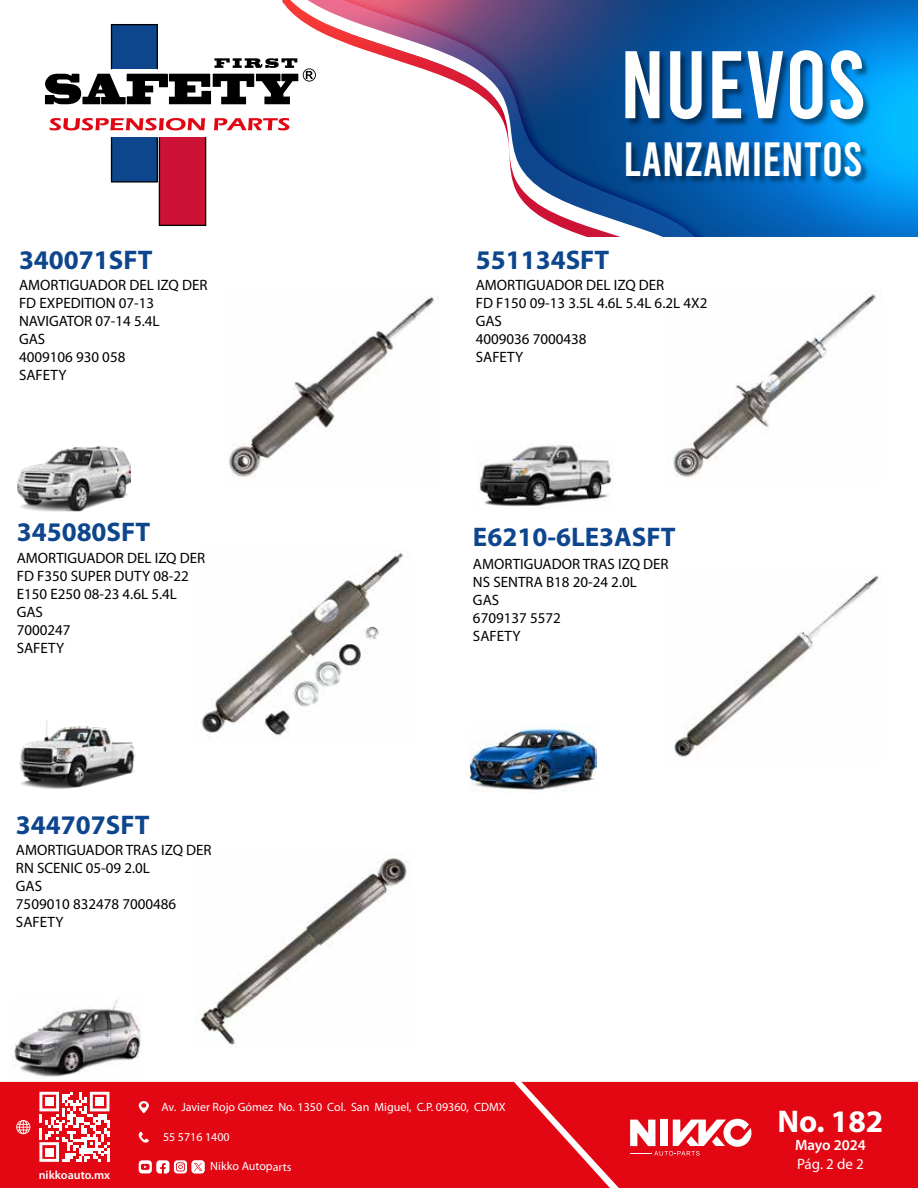
<style>
.page{position:relative;width:918px;height:1188px;background:#fff}
.page>*{position:absolute;margin:0;border:0;box-sizing:border-box;transform-origin:0 0}
.t1{font:95.7px "Bebas";color:#fff}
.t2{font:47.85px "Bebas";color:#fff}
.t3{font:700 31.5px "Myriad Pro";color:#fff}
.t4{font:700 27px "Myriad Pro";color:#0e468e}
.t5{font:15px/18px "Myriad Pro";color:#000}
.t6{font:600 15px "Myriad Pro";color:#fff}
.t7{font:15px "Myriad Pro";color:#fff}
.t8{font:12px "Myriad Pro";color:#fff}
.t9{font:600 12px "Myriad Pro";color:#fff}
</style>
<div class="page">
<img style="left:674px;top:575px;width:208px;height:182px">
<img style="left:196px;top:854px;width:213px;height:194px">
<img style="left:201px;top:551px;width:203px;height:186px">
<div style="left:0;top:1082px;width:522px;height:106px;background:#e30613"></div>
<svg style="left:39px;top:1092px;width:70px;height:70px"></svg>
<div style="left:45px;top:1097px;width:8px;height:9px;background:#fff"></div>
<div style="left:95px;top:1097px;width:9px;height:9px;background:#fff"></div>
<div style="left:45px;top:1148px;width:8px;height:8px;background:#fff"></div>
<svg style="left:16px;top:1120px;width:14px;height:14px"></svg>
<svg style="left:139px;top:1101px;width:10px;height:12px"></svg>
<svg style="left:139px;top:1132px;width:10px;height:11px"></svg>
<svg style="left:139px;top:1160px;width:66px;height:14px"></svg>
<svg style="left:522px;top:1082px;width:396px;height:106px;background:#e41723"></svg>
<svg style="left:510px;top:163px;width:22px;height:47px"></svg>
<svg style="left:532px;top:0;width:234px;height:236px;background:#3566a4"></svg>
<svg style="left:766px;top:0;width:152px;height:236px;background:#0384d9"></svg>
<svg style="left:283px;top:0;width:406px;height:163px"></svg>
<img style="left:618px;top:35px;width:259px;height:159px">
<svg style="left:49px;top:118px;width:156px;height:12px"></svg>
<svg style="left:214px;top:118px;width:75px;height:12px"></svg>
<svg style="left:111px;top:137px;width:95px;height:89px"></svg>
<svg style="left:45px;top:0;width:443px;height:104px"></svg>
<img style="left:19px;top:720px;width:116px;height:69px">
<img style="left:469px;top:723px;width:128px;height:69px">
<img style="left:12px;top:1000px;width:130px;height:78px">
<img style="left:229px;top:296px;width:210px;height:181px">
<img style="left:673px;top:294px;width:203px;height:183px">
<img style="left:17px;top:446px;width:114px;height:66px">
<img style="left:477px;top:442px;width:137px;height:67px">
<h3 class="t4" style="left:19px;top:242px;width:135px">340071SFT</h3>
<p class="t5" style="left:19px;top:276px;width:190px">AMORTIGUADOR DEL IZQ DER<br>FD EXPEDITION 07-13<br>NAVIGATOR 07-14 5.4L<br>GAS<br>4009106 930 058<br>SAFETY</p>
<h3 class="t4" style="left:17px;top:515px;width:135px">345080SFT</h3>
<p class="t5" style="left:17px;top:549px;width:190px">AMORTIGUADOR DEL IZQ DER<br>FD F350 SUPER DUTY 08-22<br>E150 E250 08-23 4.6L 5.4L<br>GAS<br>7000247<br>SAFETY</p>
<h3 class="t4" style="left:16px;top:807px;width:135px">344707SFT</h3>
<p class="t5" style="left:16px;top:841px;width:197px">AMORTIGUADOR TRAS IZQ DER<br>RN SCENIC 05-09 2.0L<br>GAS<br>7509010 832478 7000486<br>SAFETY</p>
<h1 class="t1" style="left:620px;top:37px;width:248px">NUEVOS</h1>
<h2 class="t2" style="left:623px;top:135px;width:241px">LANZAMIENTOS</h2>
<h3 class="t4" style="left:476px;top:242px;width:135px">551134SFT</h3>
<p class="t5" style="left:476px;top:276px;width:233px">AMORTIGUADOR DEL IZQ DER<br>FD F150 09-13 3.5L 4.6L 5.4L 6.2L 4X2<br>GAS<br>4009036 7000438<br>SAFETY</p>
<h3 class="t4" style="left:473px;top:519px;width:204px">E6210-6LE3ASFT</h3>
<p class="t5" style="left:473px;top:555px;width:197px">AMORTIGUADOR TRAS IZQ DER<br>NS SENTRA B18 20-24 2.0L<br>GAS<br>6709137 5572<br>SAFETY</p>
<p class="t9" style="left:39px;top:1167px;width:73px">nikkoauto.mx</p>
<p class="t8" style="left:161px;top:1099px;width:346px">Av. Javier Rojo Gómez No. 1350 Col. San Miguel, C.P. 09360, CDMX</p>
<p class="t8" style="left:163px;top:1129px;width:68px">55 5716 1400</p>
<p class="t8" style="left:210px;top:1159px;width:83px">Nikko Autoparts</p>
<h3 class="t3" style="left:778px;top:1101px;width:107px">No. 182</h3>
<p class="t6" style="left:795px;top:1136px;width:72px">Mayo 2024</p>
<p class="t7" style="left:797px;top:1155px;width:68px">Pág. 2 de 2</p>
</div>
